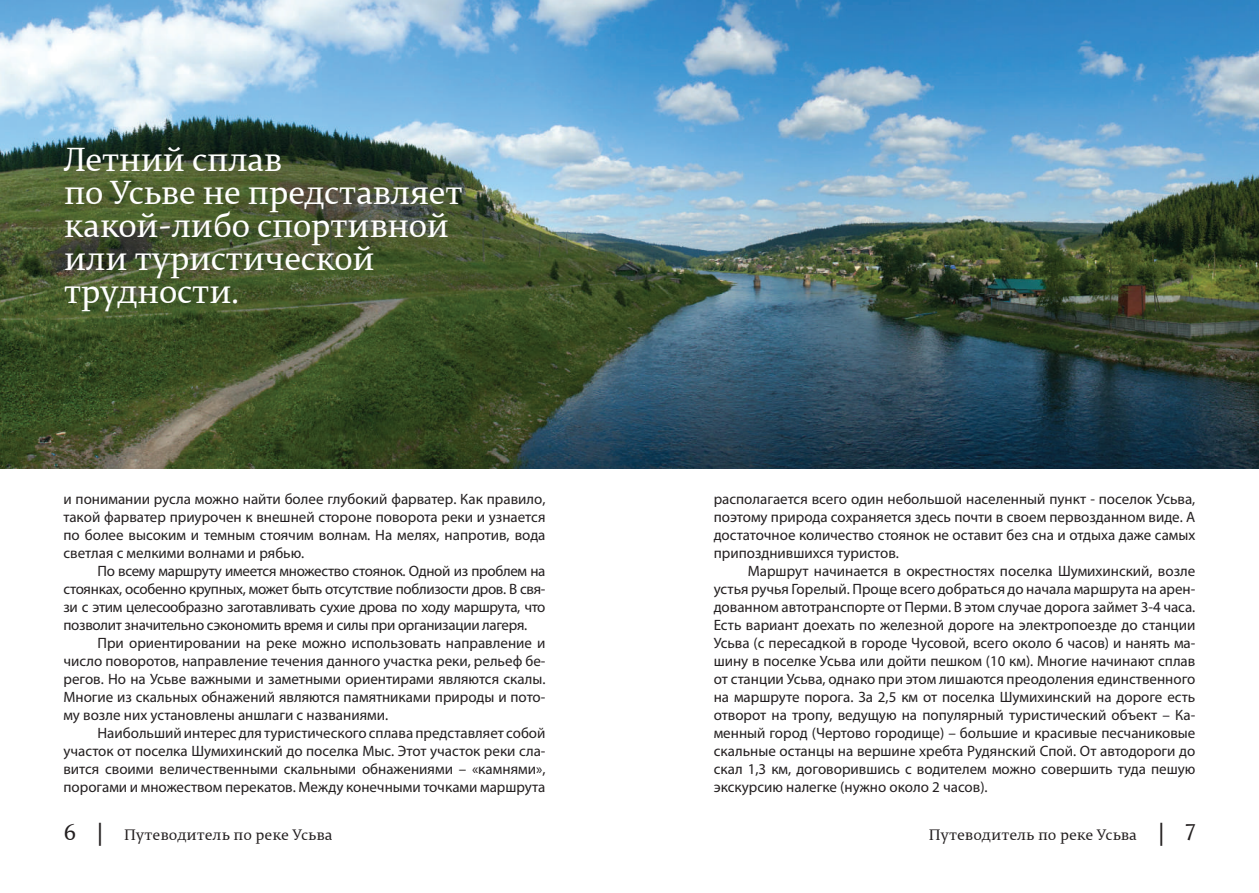
<style>
.page{position:relative;width:1259px;height:893px;background:#fff}
.page>*{position:absolute;margin:0;border:0;box-sizing:border-box;transform-origin:0 0}
.t1{font:33px/33px "Permian Serif Typeface";letter-spacing:-.02em;color:#fff}
.t2{font:15px/18px "Myriad Pro";color:#231f20;text-align:justify}
.t3{font:15px "Permian Serif Typeface";color:#231f20}
.s1{font-size:22.5px}
</style>
<div class="page">
<img style="left:0;top:0;width:1259px;height:468px">
<h1 class="t1" style="left:64px;top:143px;width:400px">Летний сплав<br>по Усьве не представляет какой-либо спортивной или туристической трудности.</h1>
<p class="t2" style="left:63px;top:489px;width:483px">и понимании русла можно найти более глубокий фарватер. Как правило, такой фарватер приурочен к внешней стороне поворота реки и узнается по более высоким и темным стоячим волнам. На мелях, напротив, вода светлая с мелкими волнами и рябью.</p>
<p class="t2" style="left:63px;top:561px;width:483px;text-indent:34px">По всему маршруту имеется множество стоянок. Одной из проблем на стоянках, особенно крупных, может быть отсутствие поблизости дров. В свя&shy;зи с этим целесообразно заготавливать сухие дрова по ходу маршрута, что позволит значительно сэкономить время и силы при организации лагеря.</p>
<p class="t2" style="left:63px;top:633px;width:483px;text-indent:34px">При ориентировании на реке можно использовать направление и число поворотов, направление течения данного участка реки, рельеф бе&shy;регов. Но на Усьве важными и заметными ориентирами являются скалы.<br>Многие из скальных обнажений являются памятниками природы и пото&shy;му возле них установлены аншлаги с названиями.</p>
<p class="t2" style="left:63px;top:723px;width:483px;text-indent:34px">Наибольший интерес для туристического сплава представляет собой участок от поселка Шумихинский до поселка Мыс. Этот участок реки сла&shy;вится своими величественными скальными обнажениями – «камнями», порогами и множеством перекатов. Между конечными точками маршрута</p>
<p class="t2" style="left:713px;top:490px;width:483px">располагается всего один небольшой населенный пункт - поселок Усьва, поэтому природа сохраняется здесь почти в своем первозданном виде. А достаточное количество стоянок не оставит без сна и отдыха даже самых припозднившихся туристов.</p>
<p class="t2" style="left:713px;top:562px;width:483px;text-indent:34px">Маршрут начинается в окрестностях поселка Шумихинский, возле устья ручья Горелый. Проще всего добраться до начала маршрута на арен&shy;дованном автотранспорте от Перми. В этом случае дорога займет 3-4 часа.<br>Есть вариант доехать по железной дороге на электропоезде до станции Усьва (с пересадкой в городе Чусовой, всего около 6 часов) и нанять ма&shy;шину в поселке Усьва или дойти пешком (10 км). Многие начинают сплав от станции Усьва, однако при этом лишаются преодоления единственного на маршруте порога. За 2,5 км от поселка Шумихинский на дороге есть отворот на тропу, ведущую на популярный туристический объект – Ка&shy;менный город (Чертово городище) – большие и красивые песчаниковые скальные останцы на вершине хребта Рудянский Спой. От автодороги до скал 1,3 км, договорившись с водителем можно совершить туда пешую экскурсию налегке (нужно около 2 часов).</p>
<p class="t3" style="left:64px;top:826px;width:270px"><span class="s1">6 |</span> Путеводитель по реке Усьва</p>
<p class="t3" style="left:928px;top:826px;width:268px">Путеводитель по реке Усьва <span class="s1">| 7</span></p>
</div>
